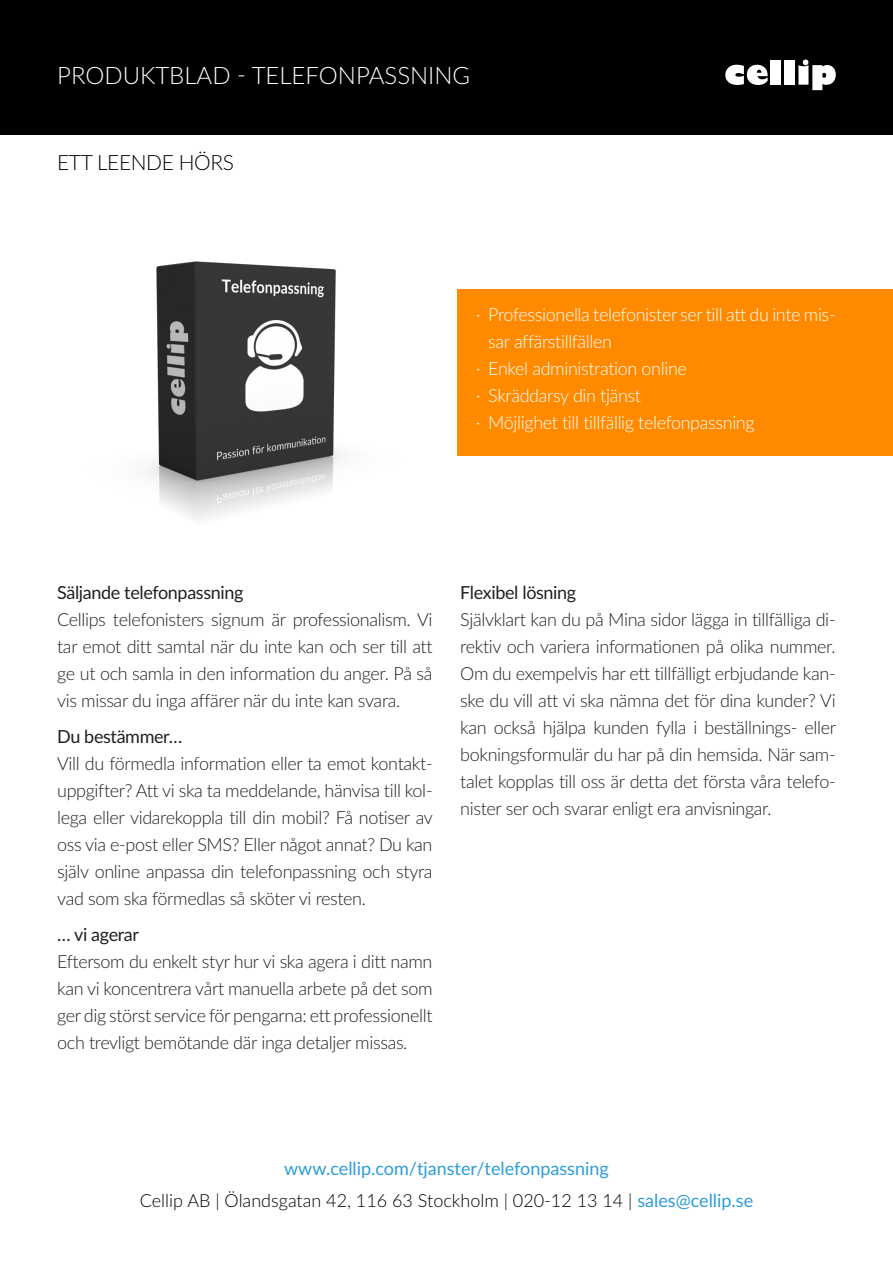
<style>
.page{position:relative;width:893px;height:1263px;background:#fff}
.page>*{position:absolute;margin:0;border:0;box-sizing:border-box;transform-origin:0 0}
.t1{font:300 24px "Lato";color:#fff}
.t2{font:300 21px "Lato";letter-spacing:-.02em;color:#000}
.t3{font:300 18px/27px "Lato";letter-spacing:-.02em;color:#231f20;text-align:justify}
.t4{font:300 18px/27px "Lato";letter-spacing:-.02em;color:#fff}
.t5{font:300 18px "Lato";color:#000}
.t6{font:18px "Lato";letter-spacing:-.02em;color:#231f20}
.t7{font:18px "Lato";color:#2d9dd9}
.s1{font-weight:400;color:#2d9dd9}
</style>
<div class="page">
<img style="left:147px;top:261px;width:193px;height:258px">
<div style="left:457px;top:289px;width:436px;height:167px;background:#ff8a00"></div>
<div style="left:0;top:0;width:893px;height:135px;background:#000"></div>
<svg style="left:725px;top:65px;width:43px;height:20px"></svg>
<div style="left:771px;top:60px;width:10px;height:25px;background:#fff"></div>
<div style="left:785px;top:60px;width:10px;height:25px;background:#fff"></div>
<svg style="left:798px;top:60px;width:38px;height:30px"></svg>
<p class="t1" style="left:57px;top:59px;width:415px">PRODUKTBLAD - TELEFONPASSNING</p>
<p class="t2" style="left:57px;top:148px;width:178px">ETT LEENDE HÖRS</p>
<p class="t4" style="left:488px;top:301px;width:349px;text-indent:-12px">· Professionella telefonister ser till att du inte mis&shy;sar affärstillfällen</p>
<p class="t4" style="left:476px;top:355px;width:212px">· Enkel administration online</p>
<p class="t4" style="left:476px;top:382px;width:166px">· Skräddarsy din tjänst</p>
<p class="t4" style="left:476px;top:409px;width:280px">· Möjlighet till tillfällig telefonpassning</p>
<p class="t6" style="left:57px;top:579px;width:188px">Säljande telefonpassning</p>
<p class="t3" style="left:57px;top:605px;width:377px">Cellips telefonisters signum är professionalism. Vi tar emot ditt samtal när du inte kan och ser till att ge ut och samla in den information du anger. På så vis missar du inga affärer när du inte kan svara.</p>
<p class="t6" style="left:57px;top:723px;width:127px">Du bestämmer…</p>
<p class="t3" style="left:57px;top:749px;width:377px">Vill du förmedla information eller ta emot kontakt&shy;uppgifter? Att vi ska ta meddelande, hänvisa till kol&shy;lega eller vidarekoppla till din mobil? Få notiser av oss via e-post eller SMS? Eller något annat? Du kan själv online anpassa din telefonpassning och styra vad som ska förmedlas så sköter vi resten.</p>
<p class="t6" style="left:57px;top:921px;width:83px">… vi agerar</p>
<p class="t3" style="left:57px;top:947px;width:377px">Eftersom du enkelt styr hur vi ska agera i ditt namn kan vi koncentrera vårt manuella arbete på det som ger dig störst service för pengarna: ett professionellt och trevligt bemötande där inga detaljer missas.</p>
<p class="t6" style="left:460px;top:579px;width:117px">Flexibel lösning</p>
<p class="t3" style="left:460px;top:605px;width:377px">Självklart kan du på Mina sidor lägga in tillfälliga di&shy;rektiv och variera informationen på olika nummer.<br>Om du exempelvis har ett tillfälligt erbjudande kan&shy;ske du vill att vi ska nämna det för dina kunder? Vi kan också hjälpa kunden fylla i beställnings- eller bokningsformulär du har på din hemsida. När sam&shy;talet kopplas till oss är detta det första våra telefo&shy;nister ser och svarar enligt era anvisningar.</p>
<p class="t7" style="left:284px;top:1155px;width:326px">www.cellip.com/tjanster/telefonpassning</p>
<p class="t5" style="left:140px;top:1188px;width:615px">Cellip AB | Ölandsgatan 42, 116 63 Stockholm | 020-12 13 14 | <span class="s1">sales@cellip.se</span></p>
</div>
